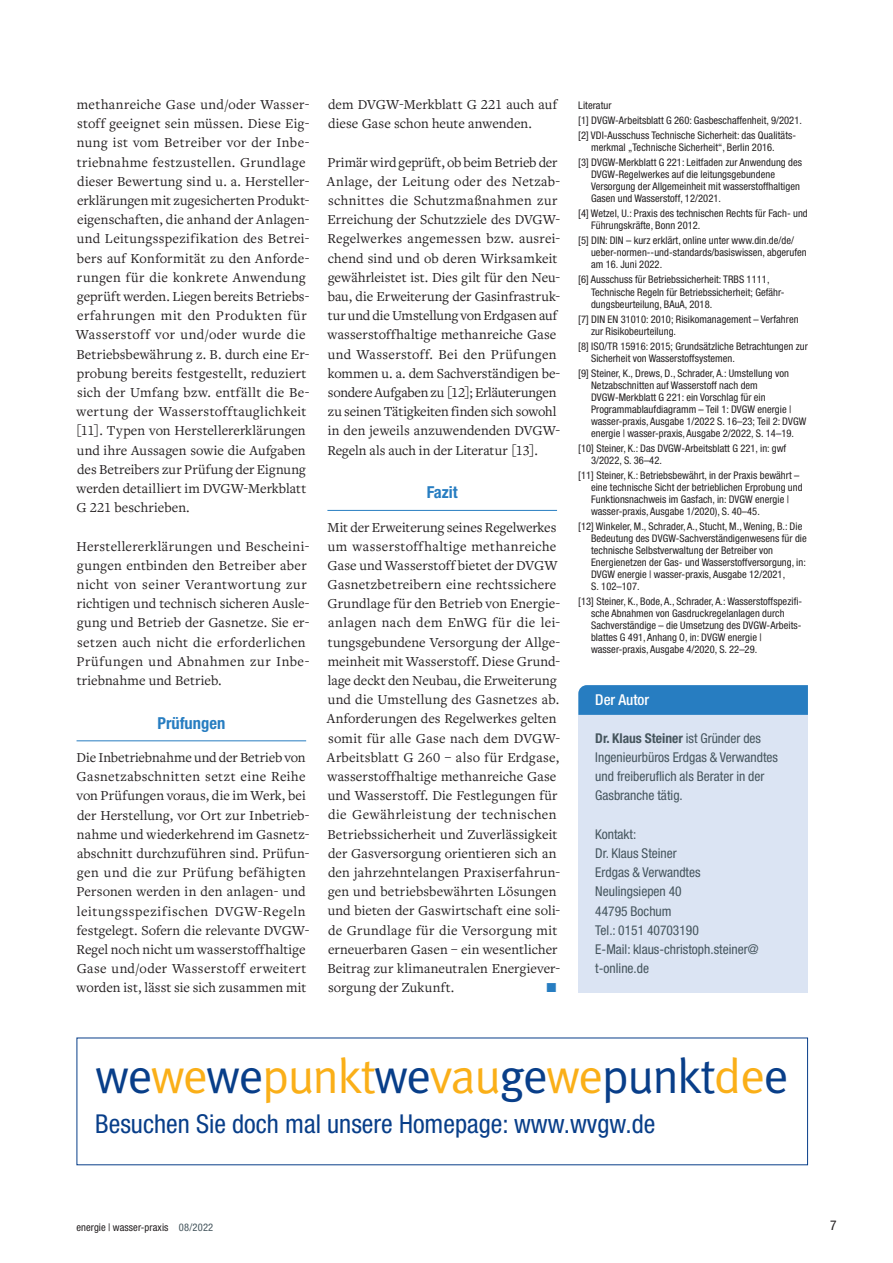
<style>
.page{position:relative;width:893px;height:1263px;background:#fff}
.page>*{position:absolute;margin:0;border:0;box-sizing:border-box;transform-origin:0 0}
.t1{font:49.05px "Meta OT Norm";letter-spacing:-.045em;color:#083e89}
.t2{font:condensed 26.1px "Helvetica Neue LT Std";color:#083e89}
.t3{font:700 condensed 16.5px "Helvetica Neue LT Std";color:#277dc1}
.t4{font:500 condensed 15px "Helvetica Neue LT Std";color:#fff}
.t5{font:14.25px/19.2px "Freight Text Pro";letter-spacing:.015em;color:#231f20}
.t6{font:14.25px "Freight Text Pro";color:#277dc1}
.t7{font:condensed 13.5px/19.2px "Helvetica Neue LT Std";color:#45555d}
.t8{font:condensed 13.5px "Helvetica Neue LT Std";color:#231f20}
.t9{font:condensed 10.5px/12px "Helvetica Neue LT Std";letter-spacing:.005em;color:#231f20}
.s1{font-weight:700}
.s2{color:#faaf18}
.s3{color:#45555d}
</style>
<div class="page">
<hr style="left:77px;top:740px;width:229px;height:1px;background:#277dc1">
<hr style="left:327px;top:510px;width:230px;height:1px;background:#277dc1">
<div style="left:578px;top:715px;width:230px;height:277px;background:#dbe4f3"></div>
<svg style="left:578px;top:685px;width:230px;height:30px;background:#297ec1"></svg>
<p class="t5" style="left:76px;top:94px;width:235px">methanreiche Gase und/oder Wasser&shy;stoff geeignet sein müssen. Diese Eig&shy;nung ist vom Betreiber vor der Inbe&shy;triebnahme festzustellen. Grundlage dieser Bewertung sind u. a. Hersteller&shy;erklärungen mit zugesicherten Produkt&shy;eigenschaften, die anhand der Anlagen&shy;und Leitungsspezifikation des Betrei&shy;bers auf Konformität zu den Anforde&shy;rungen für die konkrete Anwendung geprüft werden. Liegen bereits Betriebs&shy;erfahrungen mit den Produkten für Wasserstoff vor und/oder wurde die Betriebsbewährung z. B. durch eine Er&shy;probung bereits festgestellt, reduziert sich der Umfang bzw. entfällt die Be&shy;wertung der Wasserstofftauglichkeit [11]. Typen von Herstellererklärungen und ihre Aussagen sowie die Aufgaben des Betreibers zur Prüfung der Eignung werden detailliert im DVGW-Merkblatt G 221 beschrieben.</p>
<p class="t5" style="left:77px;top:536px;width:234px">Herstellererklärungen und Bescheini&shy;gungen entbinden den Betreiber aber nicht von seiner Verantwortung zur richtigen und technisch sicheren Ausle&shy;gung und Betrieb der Gasnetze. Sie er&shy;setzen auch nicht die erforderlichen Prüfungen und Abnahmen zur Inbe&shy;triebnahme und Betrieb.</p>
<p class="t3" style="left:157px;top:713px;width:69px">Prüfungen</p>
<p class="t5" style="left:77px;top:747px;width:234px">Die Inbetriebnahme und der Betrieb von Gasnetzabschnitten setzt eine Reihe von Prüfungen voraus, die im Werk, bei der Herstellung, vor Ort zur Inbetrieb&shy;nahme und wiederkehrend im Gasnetz&shy;abschnitt durchzuführen sind. Prüfun&shy;gen und die zur Prüfung befähigten Personen werden in den anlagen- und leitungsspezifischen DVGW-Regeln festgelegt. Sofern die relevante DVGW-Regel noch nicht um wasserstoffhaltige Gase und/oder Wasserstoff erweitert worden ist, lässt sie sich zusammen mit</p>
<p class="t5" style="left:328px;top:94px;width:231px">dem DVGW-Merkblatt G 221 auch auf diese Gase schon heute anwenden.</p>
<p class="t5" style="left:327px;top:152px;width:235px">Primär wird geprüft, ob beim Betrieb der Anlage, der Leitung oder des Netzab&shy;schnittes die Schutzmaßnahmen zur Erreichung der Schutzziele des DVGW-Regelwerkes angemessen bzw. ausrei&shy;chend sind und ob deren Wirksamkeit gewährleistet ist. Dies gilt für den Neu&shy;bau, die Erweiterung der Gasinfrastruk&shy;tur und die Umstellung von Erdgasen auf wasserstoffhaltige methanreiche Gase und Wasserstoff. Bei den Prüfungen kommen u. a. dem Sachverständigen be&shy;sondere Aufgaben zu [12]; Erläuterungen zu seinen Tätigkeiten finden sich sowohl in den jeweils anzuwendenden DVGW-Regeln als auch in der Literatur [13].</p>
<p class="t3" style="left:427px;top:482px;width:33px">Fazit</p>
<p class="t5" style="left:327px;top:517px;width:235px">Mit der Erweiterung seines Regelwerkes um wasserstoffhaltige methanreiche Gase und Wasserstoff bietet der DVGW Gasnetzbetreibern eine rechtssichere Grundlage für den Betrieb von Energie&shy;anlagen nach dem EnWG für die lei&shy;tungsgebundene Versorgung der Allge&shy;meinheit mit Wasserstoff. Diese Grund&shy;lage deckt den Neubau, die Erweiterung und die Umstellung des Gasnetzes ab.<br>Anforderungen des Regelwerkes gelten somit für alle Gase nach dem DVGW-Arbeitsblatt G 260 – also für Erdgase, wasserstoffhaltige methanreiche Gase und Wasserstoff. Die Festlegungen für die Gewährleistung der technischen Betriebssicherheit und Zuverlässigkeit der Gasversorgung orientieren sich an den jahrzehntelangen Praxiserfahrun&shy;gen und betriebsbewährten Lösungen und bieten der Gaswirtschaft eine soli&shy;de Grundlage für die Versorgung mit erneuerbaren Gasen – ein wesentlicher Beitrag zur klimaneutralen Energiever&shy;sorgung der Zukunft.</p>
<p class="t6" style="left:546px;top:978px;width:12px">T</p>
<p class="t9" style="left:578px;top:98px;width:225px;line-height:15px">Literatur<br>[1] DVGW-Arbeitsblatt G 260: Gasbeschaffenheit, 9/2021. [2] VDI-Ausschuss Technische Sicherheit: das Qualitäts-</p>
<p class="t9" style="left:578px;top:140px;width:225px;line-height:15px;text-indent:13px">merkmal „Technische Sicherheit“, Berlin 2016.<br>[3] DVGW-Merkblatt G 221: Leitfaden zur Anwendung des</p>
<p class="t9" style="left:591px;top:169px;width:210px">DVGW-Regelwerkes auf die leitungsgebundene<br>Versorgung der Allgemeinheit mit wasserstoffhaltigen<br>Gasen und Wasserstoff, 12/2021.</p>
<p class="t9" style="left:591px;top:208px;width:218px;text-indent:-13px">[4] Wetzel, U.: Praxis des technischen Rechts für Fach- und<br>Führungskräfte, Bonn 2012.</p>
<p class="t9" style="left:591px;top:235px;width:217px;text-indent:-13px">[5] DIN: DIN – kurz erklärt, online unter www.din.de/de/ ueber-normen--und-standards/basiswissen, abgerufen am 16. Juni 2022.</p>
<p class="t9" style="left:591px;top:274px;width:195px;text-indent:-13px">[6] Ausschuss für Betriebssicherheit: TRBS 1111,<br>Technische Regeln für Betriebssicherheit; Gefähr&shy;dungsbeurteilung, BAuA, 2018.</p>
<p class="t9" style="left:591px;top:313px;width:209px;text-indent:-13px">[7] DIN EN 31010: 2010; Risikomanagement – Verfahren zur Risikobeurteilung.</p>
<p class="t9" style="left:591px;top:340px;width:218px;text-indent:-13px">[8] ISO/TR 15916: 2015; Grundsätzliche Betrachtungen zur<br>Sicherheit von Wasserstoffsystemen.</p>
<p class="t9" style="left:591px;top:367px;width:217px;text-indent:-13px">[9] Steiner, K., Drews, D., Schrader, A.: Umstellung von Netzabschnitten auf Wasserstoff nach dem DVGW-Merkblatt G 221: ein Vorschlag für ein Programmablaufdiagramm – Teil 1: DVGW energie | wasser-praxis, Ausgabe 1/2022 S. 16–23; Teil 2: DVGW energie | wasser-praxis, Ausgabe 2/2022, S. 14–19.</p>
<p class="t9" style="left:591px;top:442px;width:197px;text-indent:-13px">[10] Steiner, K.: Das DVGW-Arbeitsblatt G 221, in: gwf<br>3/2022, S. 36–42.</p>
<p class="t9" style="left:591px;top:469px;width:213px;text-indent:-13px">[11] Steiner, K.: Betriebsbewährt, in der Praxis bewährt – eine technische Sicht der betrieblichen Erprobung und Funktionsnachweis im Gasfach, in: DVGW energie | wasser-praxis, Ausgabe 1/2020), S. 40–45.</p>
<p class="t9" style="left:591px;top:520px;width:217px;text-indent:-13px">[12] Winkeler, M., Schrader, A., Stucht, M., Wening, B.: Die Bedeutung des DVGW-Sachverständigenwesens für die technische Selbstverwaltung der Betreiber von Energienetzen der Gas- und Wasserstoffversorgung, in:<br>DVGW energie | wasser-praxis, Ausgabe 12/2021,<br>S. 102–107.</p>
<p class="t9" style="left:591px;top:595px;width:213px;text-indent:-13px">[13] Steiner, K., Bode, A., Schrader, A.: Wasserstoffspezifi&shy;sche Abnahmen von Gasdruckregelanlagen durch Sachverständige – die Umsetzung des DVGW-Arbeits&shy;blattes G 491, Anhang O, in: DVGW energie | wasser-praxis, Ausgabe 4/2020, S. 22–29.</p>
<p class="t4" style="left:595px;top:691px;width:55px">Der Autor</p>
<p class="t7" style="left:595px;top:728px;width:184px"><span class="s1">Dr. Klaus Steiner</span> ist Gründer des<br>Ingenieurbüros Erdgas &amp; Verwandtes und freiberuflich als Berater in der<br>Gasbranche tätig.</p>
<p class="t7" style="left:595px;top:824px;width:165px">Kontakt:<br>Dr. Klaus Steiner<br>Erdgas &amp; Verwandtes<br>Neulingsiepen 40<br>44795 Bochum<br>Tel.: 0151 40703190<br>E-Mail: klaus-christoph.steiner@ t-online.de</p>
<h1 class="t1" style="left:95px;top:1048px;width:695px">we<span class="s2">we</span>we<span class="s2">punkt</span>we<span class="s2">vau</span>ge<span class="s2">we</span>punkt<span class="s2">de</span>e</h1>
<h2 class="t2" style="left:95px;top:1108px;width:562px">Besuchen Sie doch mal unsere Homepage: www.wvgw.de</h2>
<p class="t9" style="left:77px;top:1221px;width:138px">energie | wasser-praxis <span class="s3">08/2022</span></p>
<p class="t8" style="left:830px;top:1218px;width:8px">7</p>
</div>
